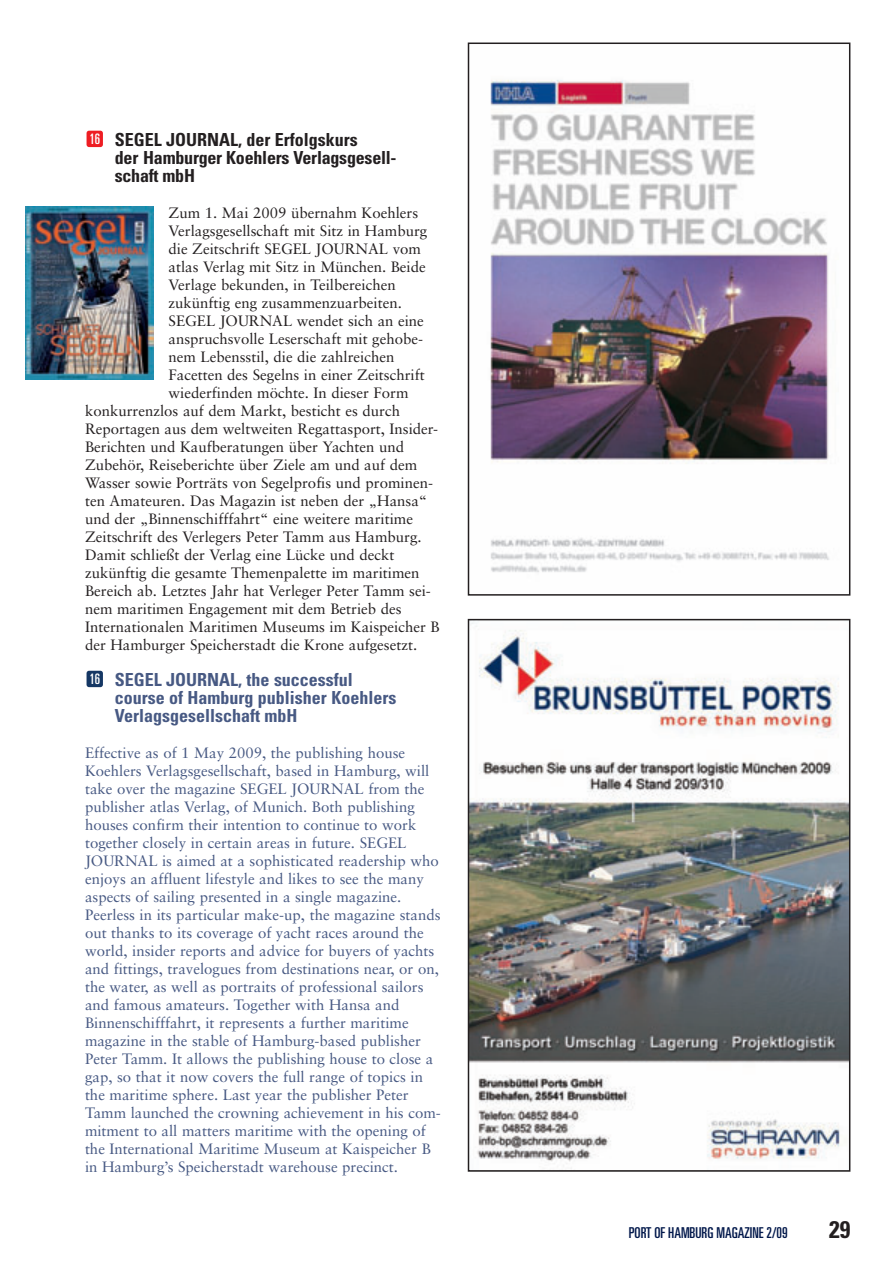
<style>
.page{position:relative;width:893px;height:1263px;background:#fff}
.page>*{position:absolute;margin:0;border:0;box-sizing:border-box;transform-origin:0 0}
.t1{font:700 condensed 24px "Univers";color:#231f20}
.t2{font:700 condensed 18px/18px "Univers";color:#475983}
.t3{font:700 condensed 18px/18px "Univers";letter-spacing:-.015em;color:#231f20}
.t4{font:15px/18px "Sabon";color:#475983}
.t5{font:15px "Sabon";color:#231f20}
.t6{font:ultra-condensed 15px "Univers";color:#00174a}
.t7{font:ultra-condensed 14.4px "Univers";color:#fff}
</style>
<div class="page">
<div style="left:87px;top:131px;width:16px;height:16px;background:#ee1d23;border-radius:3px"></div>
<div style="left:87px;top:671px;width:16px;height:16px;background:#153764;border-radius:3px"></div>
<img style="left:468px;top:619px;width:382px;height:553px">
<img style="left:468px;top:43px;width:382px;height:553px">
<img style="left:26px;top:206px;width:127px;height:174px">
<p class="t3" style="left:115px;top:130px;width:283px">SEGEL JOURNAL, der Erfolgskurs<br>der Hamburger Koehlers Verlagsgesell&shy;schaft mbH</p>
<p class="t5" style="left:168px;top:203px;width:251px">Zum 1. Mai 2009 übernahm Koehlers</p>
<p class="t5" style="left:168px;top:221px;width:260px">Verlagsgesell schaft mit Sitz in Hamburg</p>
<p class="t5" style="left:168px;top:239px;width:254px">die Zeitschrift SEGEL JOURNAL vom</p>
<p class="t5" style="left:168px;top:257px;width:259px">atlas Verlag mit Sitz in München. Beide</p>
<p class="t5" style="left:168px;top:275px;width:229px">Verlage bekunden, in Teilbereichen</p>
<p class="t5" style="left:168px;top:293px;width:235px">zukünftig eng zusammenzuarbeiten.</p>
<p class="t5" style="left:168px;top:311px;width:257px">SEGEL JOURNAL wendet sich an eine</p>
<p class="t5" style="left:168px;top:329px;width:256px">anspruchsvolle Leserschaft mit gehobe-</p>
<p class="t5" style="left:168px;top:347px;width:227px">nem Lebensstil, die die zahlreichen</p>
<p class="t5" style="left:168px;top:365px;width:258px">Facetten des Segelns in einer Zeitschrift</p>
<p class="t5" style="left:168px;top:383px;width:242px">wiederfinden möchte. In dieser Form</p>
<p class="t5" style="left:85px;top:401px;width:317px">konkurrenzlos auf dem Markt, besticht es durch</p>
<p class="t5" style="left:85px;top:419px;width:354px">Reportagen aus dem weltweiten Regattasport, Insider-</p>
<p class="t5" style="left:85px;top:437px;width:321px">Berichten und Kaufberatungen über Yachten und</p>
<p class="t5" style="left:85px;top:455px;width:334px">Zubehör, Reiseberichte über Ziele am und auf dem</p>
<p class="t5" style="left:85px;top:473px;width:349px">Wasser sowie Porträts von Segelprofis und prominen-</p>
<p class="t5" style="left:85px;top:491px;width:344px">ten Amateuren. Das Magazin ist neben der „Hansa“</p>
<p class="t5" style="left:85px;top:509px;width:329px">und der „Binnenschifffahrt“ eine weitere maritime</p>
<p class="t5" style="left:85px;top:527px;width:338px">Zeitschrift des Verlegers Peter Tamm aus Hamburg.</p>
<p class="t5" style="left:85px;top:545px;width:311px">Damit schließt der Verlag eine Lücke und deckt</p>
<p class="t5" style="left:85px;top:563px;width:336px">zukünftig die gesamte Themenpalette im maritimen</p>
<p class="t5" style="left:85px;top:581px;width:347px">Bereich ab. Letztes Jahr hat Verleger Peter Tamm sei-</p>
<p class="t5" style="left:85px;top:599px;width:318px">nem maritimen Engagement mit dem Betrieb des</p>
<p class="t5" style="left:85px;top:617px;width:356px">Internationalen Maritimen Museums im Kaispeicher B</p>
<p class="t5" style="left:85px;top:635px;width:334px">der Hamburger Speicherstadt die Krone aufgesetzt.</p>
<p class="t2" style="left:115px;top:670px;width:283px">SEGEL JOURNAL, the successful course of Hamburg publisher Koehlers<br>Verlagsgesellschaft mbH</p>
<p class="t4" style="left:85px;top:743px;width:357px">Effective as of 1 May 2009, the publishing house Koehlers Verlagsgesellschaft, based in Hamburg, will take over the magazine SEGEL JOURNAL from the publisher atlas Verlag, of Munich. Both publishing houses confirm their intention to continue to work together closely in certain areas in future. SEGEL JOURNAL is aimed at a sophisticated readership who enjoys an affluent lifestyle and likes to see the many aspects of sailing presented in a single magazine.<br>Peerless in its particular make-up, the magazine stands out thanks to its coverage of yacht races around the world, insider reports and advice for buyers of yachts and fittings, travelogues from destinations near, or on, the water, as well as portraits of professional sailors and famous amateurs. Together with Hansa and Binnenschifffahrt, it represents a further maritime magazine in the stable of Hamburg-based publisher Peter Tamm. It allows the publishing house to close a gap, so that it now covers the full range of topics in the maritime sphere. Last year the publisher Peter Tamm launched the crowning achievement in his com&shy;mitment to all matters maritime with the opening of the International Maritime Museum at Kaispeicher B in Hamburg’s Speicherstadt warehouse precinct.</p>
<p class="t7" style="left:89px;top:131px;width:12px">16</p>
<p class="t7" style="left:89px;top:671px;width:12px">16</p>
<p class="t6" style="left:629px;top:1224px;width:160px">PORT OF HAMBURG MAGAZINE 2/09</p>
<h1 class="t1" style="left:829px;top:1214px;width:23px">29</h1>
</div>
